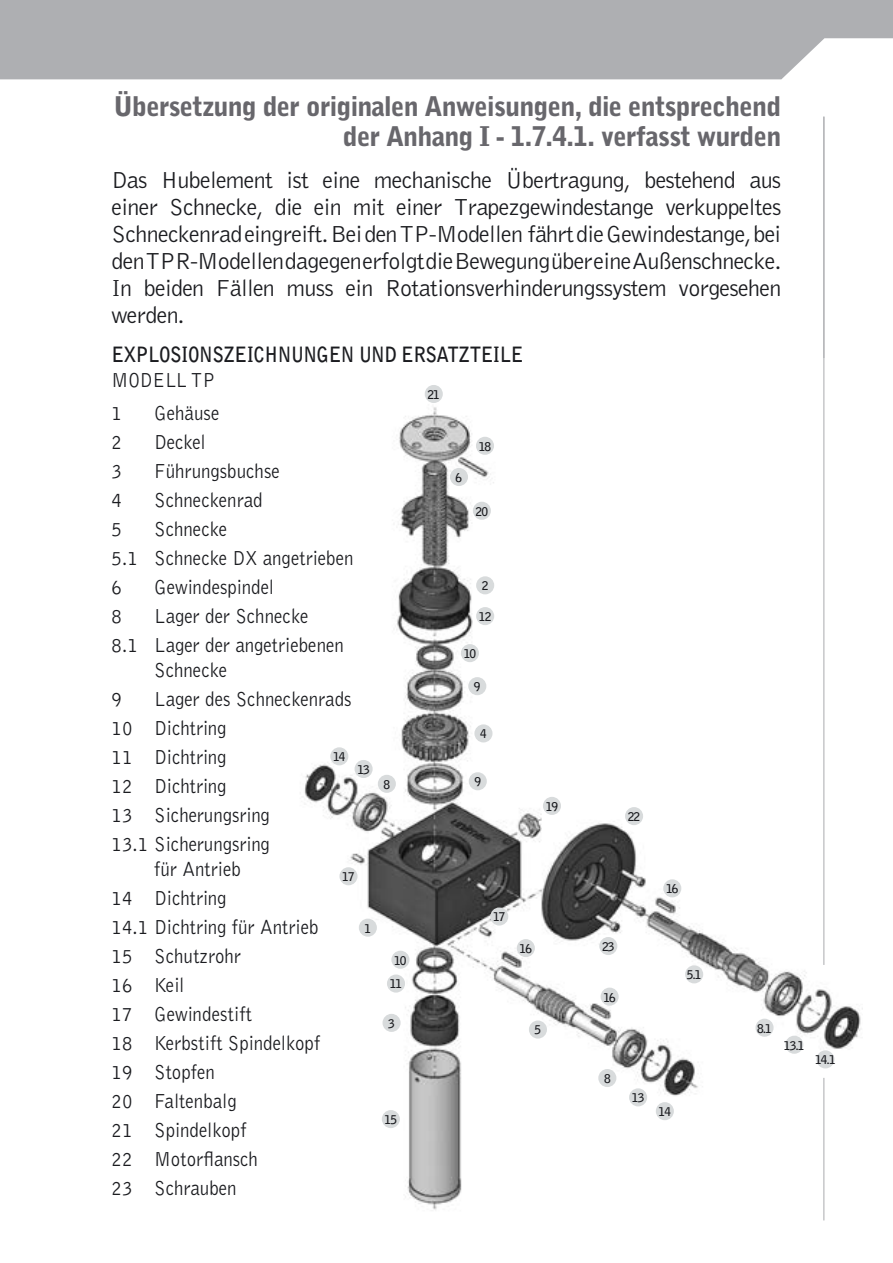
<style>
.page{position:relative;width:893px;height:1263px;background:#fff}
.page>*{position:absolute;margin:0;border:0;box-sizing:border-box;transform-origin:0 0}
.t1{font:900 27px/30px "Bell Gothic Std";letter-spacing:-.03em;color:#68676c;text-align:right}
.t2{font:300 24px/27px "Bell Gothic Std";letter-spacing:-.03em;color:#1b1c20;text-align:justify}
.t3{font:300 21px/29.1px "Bell Gothic Std";color:#1b1c20;scale:.9 1}
.t4{font:700 21px "Bell Gothic Std";letter-spacing:-.025em;color:#1b1c20;scale:.9 1}
.t5{font:700 12px/23.7px "Bell Gothic Std";letter-spacing:-.075em;color:#1b1c20;text-align:center}
</style>
<div class="page">
<div style="left:0;top:0;width:893px;height:79px;background:#aeafb2"></div>
<img style="left:304px;top:359px;width:557px;height:862px">
<div style="left:425px;top:385px;width:18px;height:18px;background:#d8dbdc;border-radius:50%"></div>
<div style="left:476px;top:437px;width:18px;height:18px;background:#d8dbdc;border-radius:50%"></div>
<div style="left:450px;top:468px;width:18px;height:18px;background:#d8dbdc;border-radius:50%"></div>
<div style="left:473px;top:502px;width:18px;height:18px;background:#d8dbdc;border-radius:50%"></div>
<div style="left:476px;top:576px;width:18px;height:18px;background:#d8dbdc;border-radius:50%"></div>
<div style="left:476px;top:607px;width:18px;height:18px;background:#d8dbdc;border-radius:50%"></div>
<div style="left:461px;top:644px;width:18px;height:18px;background:#d8dbdc;border-radius:50%"></div>
<div style="left:468px;top:677px;width:18px;height:18px;background:#d8dbdc;border-radius:50%"></div>
<div style="left:474px;top:724px;width:18px;height:18px;background:#d8dbdc;border-radius:50%"></div>
<div style="left:469px;top:772px;width:18px;height:18px;background:#d8dbdc;border-radius:50%"></div>
<div style="left:543px;top:797px;width:18px;height:18px;background:#d8dbdc;border-radius:50%"></div>
<div style="left:490px;top:907px;width:18px;height:18px;background:#d8dbdc;border-radius:50%"></div>
<div style="left:359px;top:919px;width:18px;height:18px;background:#d8dbdc;border-radius:50%"></div>
<div style="left:391px;top:951px;width:18px;height:18px;background:#d8dbdc;border-radius:50%"></div>
<div style="left:387px;top:974px;width:18px;height:18px;background:#d8dbdc;border-radius:50%"></div>
<div style="left:382px;top:1014px;width:19px;height:18px;background:#d8dbdc;border-radius:50%"></div>
<div style="left:529px;top:1020px;width:18px;height:18px;background:#d8dbdc;border-radius:50%"></div>
<div style="left:601px;top:987px;width:18px;height:19px;background:#d8dbdc;border-radius:50%"></div>
<div style="left:517px;top:939px;width:18px;height:18px;background:#d8dbdc;border-radius:50%"></div>
<div style="left:663px;top:879px;width:18px;height:18px;background:#d8dbdc;border-radius:50%"></div>
<div style="left:625px;top:807px;width:18px;height:18px;background:#d8dbdc;border-radius:50%"></div>
<div style="left:599px;top:937px;width:18px;height:18px;background:#d8dbdc;border-radius:50%"></div>
<div style="left:685px;top:965px;width:18px;height:18px;background:#d8dbdc;border-radius:50%"></div>
<div style="left:755px;top:1019px;width:19px;height:18px;background:#d8dbdc;border-radius:50%"></div>
<div style="left:785px;top:1036px;width:18px;height:18px;background:#d8dbdc;border-radius:50%"></div>
<div style="left:816px;top:1050px;width:18px;height:18px;background:#d8dbdc;border-radius:50%"></div>
<div style="left:598px;top:1069px;width:18px;height:18px;background:#d8dbdc;border-radius:50%"></div>
<div style="left:629px;top:1088px;width:18px;height:18px;background:#d8dbdc;border-radius:50%"></div>
<div style="left:656px;top:1102px;width:18px;height:18px;background:#d8dbdc;border-radius:50%"></div>
<div style="left:382px;top:1110px;width:18px;height:18px;background:#d8dbdc;border-radius:50%"></div>
<div style="left:330px;top:747px;width:18px;height:18px;background:#d8dbdc;border-radius:50%"></div>
<div style="left:355px;top:760px;width:18px;height:18px;background:#d8dbdc;border-radius:50%"></div>
<div style="left:378px;top:775px;width:18px;height:18px;background:#d8dbdc;border-radius:50%"></div>
<div style="left:339px;top:867px;width:19px;height:18px;background:#d8dbdc;border-radius:50%"></div>
<hr style="left:823px;top:117px;width:1px;height:848px;background:#aeafb2">
<hr style="left:823px;top:1078px;width:1px;height:142px;background:#aeafb2">
<p class="t1" style="left:113px;top:91px;width:669px">Übersetzung der originalen Anweisungen, die entsprechend der Anhang I - 1.7.4.1. verfasst wurden</p>
<p class="t2" style="left:112px;top:167px;width:671px">Das Hubelement ist eine mechanische Übertragung, bestehend aus einer Schnecke, die ein mit einer Trapezgewindestange verkuppeltes Schneckenrad eingreift. Bei den TP-Modellen fährt die Gewindestange, bei den TPR-Modellen dagegen erfolgt die Bewegung über eine Außenschnecke.<br>In beiden Fällen muss ein Rotationsverhinderungssystem vorgesehen werden.</p>
<p class="t4" style="left:112px;top:341px;width:459px">EXPLOSIONSZEICHNUNGEN UND ERSATZTEILE</p>
<p class="t3" style="left:112px;top:363px;width:116px;line-height:33.3px">MODELL TP<br>1</p>
<p class="t5" style="left:428px;top:383px;width:14px">21</p>
<p class="t3" style="left:154px;top:399px;width:74px">Gehäuse</p>
<p class="t3" style="left:112px;top:428px;width:13px">2</p>
<p class="t3" style="left:154px;top:428px;width:59px">Deckel</p>
<p class="t3" style="left:112px;top:457px;width:13px">3</p>
<p class="t3" style="left:154px;top:457px;width:141px">Führungsbuchse</p>
<p class="t3" style="left:112px;top:486px;width:13px">4</p>
<p class="t3" style="left:154px;top:486px;width:122px">Schneckenrad</p>
<p class="t3" style="left:112px;top:515px;width:13px">5</p>
<p class="t3" style="left:112px;top:515px;width:270px;text-indent:43px">Schnecke<br>5.1 Schnecke DX angetrieben<br>6</p>
<p class="t3" style="left:154px;top:573px;width:135px">Gewindespindel</p>
<p class="t3" style="left:112px;top:602px;width:260px;text-align:center">Lager der Schnecke<br>8.1 Lager der angetriebenen</p>
<p class="t3" style="left:154px;top:656px;width:83px">Schnecke</p>
<p class="t3" style="left:112px;top:685px;width:13px">9</p>
<p class="t3" style="left:112px;top:602px;width:13px">8</p>
<p class="t3" style="left:112px;top:685px;width:268px;text-indent:43px">Lager des Schneckenrads<br>10 Dichtring<br>11 Dichtring<br>12 Dichtring<br>13 Sicherungsring<br>13.1 Sicherungsring</p>
<p class="t3" style="left:112px;top:855px;width:233px;text-indent:43px">für Antrieb<br>14 Dichtring<br>14.1 Dichtring für Antrieb<br>15 Schutzrohr<br>16 Keil<br>17 Gewindestift<br>18 Kerbstift Spindelkopf<br>19 Stopfen<br>20 Faltenbalg<br>21 Spindelkopf<br>22 Motorflansch<br>23 Schrauben</p>
<p class="t5" style="left:333px;top:745px;width:14px">14</p>
<p class="t5" style="left:357px;top:758px;width:14px">13</p>
<p class="t5" style="left:342px;top:865px;width:14px">17</p>
<p class="t5" style="left:364px;top:916px;width:8px">1</p>
<p class="t5" style="left:383px;top:773px;width:8px">8</p>
<p class="t5" style="left:390px;top:948px;width:18px">10<br>11</p>
<p class="t5" style="left:388px;top:1012px;width:8px">3</p>
<p class="t5" style="left:385px;top:1108px;width:14px">15</p>
<p class="t5" style="left:456px;top:466px;width:8px">6</p>
<p class="t5" style="left:479px;top:435px;width:14px">18</p>
<p class="t5" style="left:476px;top:499px;width:14px">20</p>
<p class="t5" style="left:482px;top:574px;width:8px">2</p>
<p class="t5" style="left:479px;top:605px;width:14px">12</p>
<p class="t5" style="left:464px;top:642px;width:14px">10</p>
<p class="t5" style="left:474px;top:675px;width:8px">9</p>
<p class="t5" style="left:480px;top:722px;width:8px">4</p>
<p class="t5" style="left:474px;top:770px;width:8px">9</p>
<p class="t5" style="left:546px;top:795px;width:14px">19</p>
<p class="t5" style="left:493px;top:905px;width:14px">17</p>
<p class="t5" style="left:520px;top:937px;width:14px">16</p>
<p class="t5" style="left:535px;top:1018px;width:8px">5</p>
<p class="t5" style="left:628px;top:805px;width:14px">22</p>
<p class="t5" style="left:602px;top:935px;width:14px">23</p>
<p class="t5" style="left:603px;top:985px;width:14px">16</p>
<p class="t5" style="left:666px;top:877px;width:14px">16</p>
<p class="t5" style="left:687px;top:963px;width:16px">5.1</p>
<p class="t5" style="left:604px;top:1067px;width:8px">8</p>
<p class="t5" style="left:632px;top:1086px;width:14px">13</p>
<p class="t5" style="left:659px;top:1100px;width:14px">14</p>
<p class="t5" style="left:757px;top:1016px;width:16px">8.1</p>
<p class="t5" style="left:784px;top:1033px;width:22px">13.1</p>
<p class="t5" style="left:815px;top:1048px;width:22px">14.1</p>
</div>
